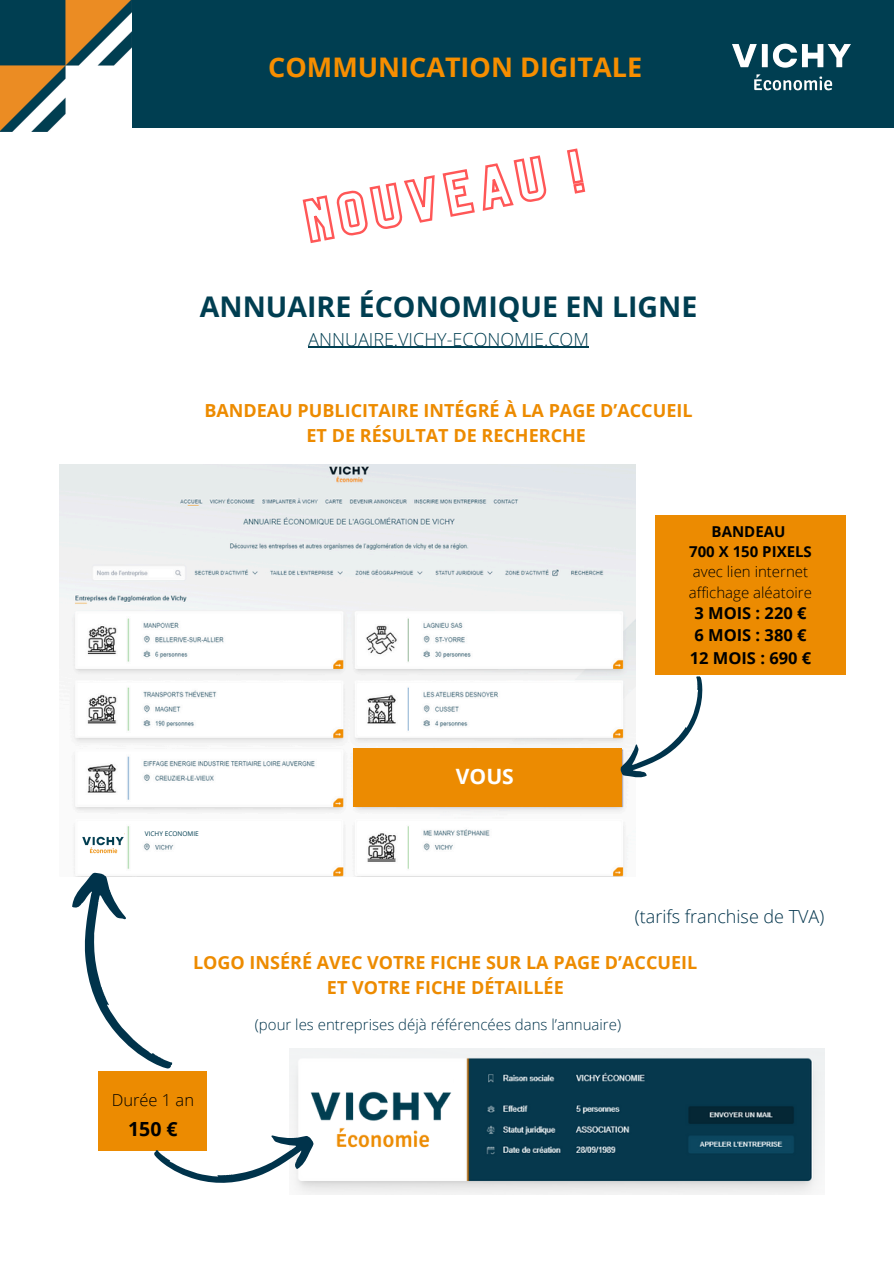
<style>
.page{position:relative;width:894px;height:1264px;background:#fff}
.page>*{position:absolute;margin:0;border:0;box-sizing:border-box;transform-origin:0 0}
.t1{font:700 28.5px "Open Sans";color:#003e51}
.t2{font:700 27px "Open Sans";color:#f68e00}
.t3{font:700 21.15px "Open Sans";color:#fff}
.t4{font:700 19.5px "Open Sans";color:#000}
.t5{font:700 18px/24.8px "Open Sans";color:#ed8b00;text-align:center}
.t6{font:300 18px "Open Sans";color:#003e51}
.t7{font:300 18px "Open Sans";color:#00334b}
.t8{font:700 16.5px "Open Sans";color:#000}
.t9{font:300 16.5px "Open Sans";color:#000}
.t10{font:300 15px "Open Sans";color:#00334b}
.t11{font:300 15px "Open Sans";color:#000}
.t12{font:700 15px "Open Sans";color:#000}
.t13{font:6.45px "Open Sans";color:#003e51}
</style>
<div class="page">
<div style="left:0;top:0;width:893px;height:128px;background:#003e51"></div>
<div style="left:655px;top:515px;width:190px;height:159px;background:#ec8b01"></div>
<div style="left:99px;top:1070px;width:108px;height:80px;background:#ec8b01"></div>
<img style="left:732px;top:43px;width:119px;height:48px">
<img style="left:60px;top:465px;width:575px;height:411px">
<div style="left:354px;top:748px;width:267px;height:58px;background:#ec8b01"></div>
<svg style="left:612px;top:674px;width:112px;height:116px"></svg>
<img style="left:289px;top:1048px;width:535px;height:146px">
<svg style="left:153px;top:1126px;width:166px;height:68px"></svg>
<div style="left:322px;top:1078px;width:114px;height:78px;background:#fff"></div>
<img style="left:305px;top:1078px;width:148px;height:76px">
<div style="left:136px;top:826px;width:39px;height:14px;background:#fff"></div>
<div style="left:81px;top:829px;width:40px;height:36px;background:#fff"></div>
<svg style="left:60px;top:865px;width:114px;height:219px"></svg>
<img style="left:82px;top:833px;width:42px;height:22px">
<hr style="left:308px;top:347px;width:281px;height:1px;background:#003e51">
<svg style="left:302px;top:148px;width:284px;height:95px"></svg>
<img style="left:0;top:0;width:132px;height:131px">
<p class="t2" style="left:268px;top:48px;width:375px">COMMUNICATION DIGITALE</p>
<p class="t1" style="left:200px;top:286px;width:499px">ANNUAIRE ÉCONOMIQUE EN LIGNE</p>
<p class="t6" style="left:308px;top:326px;width:282px">ANNUAIRE.VICHY-ECONOMIE.COM</p>
<p class="t5" style="left:204px;top:398px;width:489px">BANDEAU PUBLICITAIRE INTÉGRÉ À LA PAGE D’ACCUEIL<br>ET DE RÉSULTAT DE RECHERCHE</p>
<p class="t13" style="left:145px;top:828px;width:55px">VICHY ECONOMIE</p>
<h2 class="t3" style="left:455px;top:761px;width:60px">VOUS</h2>
<h1 class="t12" style="left:711px;top:521px;width:75px">BANDEAU</h1>
<h5 class="t12" style="left:689px;top:541px;width:124px">700 X 150 PIXELS</h5>
<h4 class="t11" style="left:692px;top:561px;width:117px">avec lien internet</h4>
<p class="t11" style="left:688px;top:581px;width:124px">affichage aléatoire</p>
<h3 class="t8" style="left:694px;top:601px;width:114px">3 MOIS : 220 €</h3>
<p class="t8" style="left:694px;top:624px;width:114px">6 MOIS : 380 €</p>
<p class="t8" style="left:689px;top:646px;width:123px">12 MOIS : 690 €</p>
<p class="t7" style="left:634px;top:903px;width:191px">(tarifs franchise de TVA)</p>
<p class="t5" style="left:193px;top:949px;width:505px">LOGO INSÉRÉ AVEC VOTRE FICHE SUR LA PAGE D’ACCUEIL<br>ET VOTRE FICHE DÉTAILLÉE</p>
<p class="t9" style="left:112px;top:1087px;width:84px">Durée 1 an</p>
<p class="t4" style="left:128px;top:1115px;width:51px">150 €</p>
<p class="t10" style="left:255px;top:1013px;width:367px">(pour les entreprises déjà référencées dans l’annuaire)</p>
</div>
